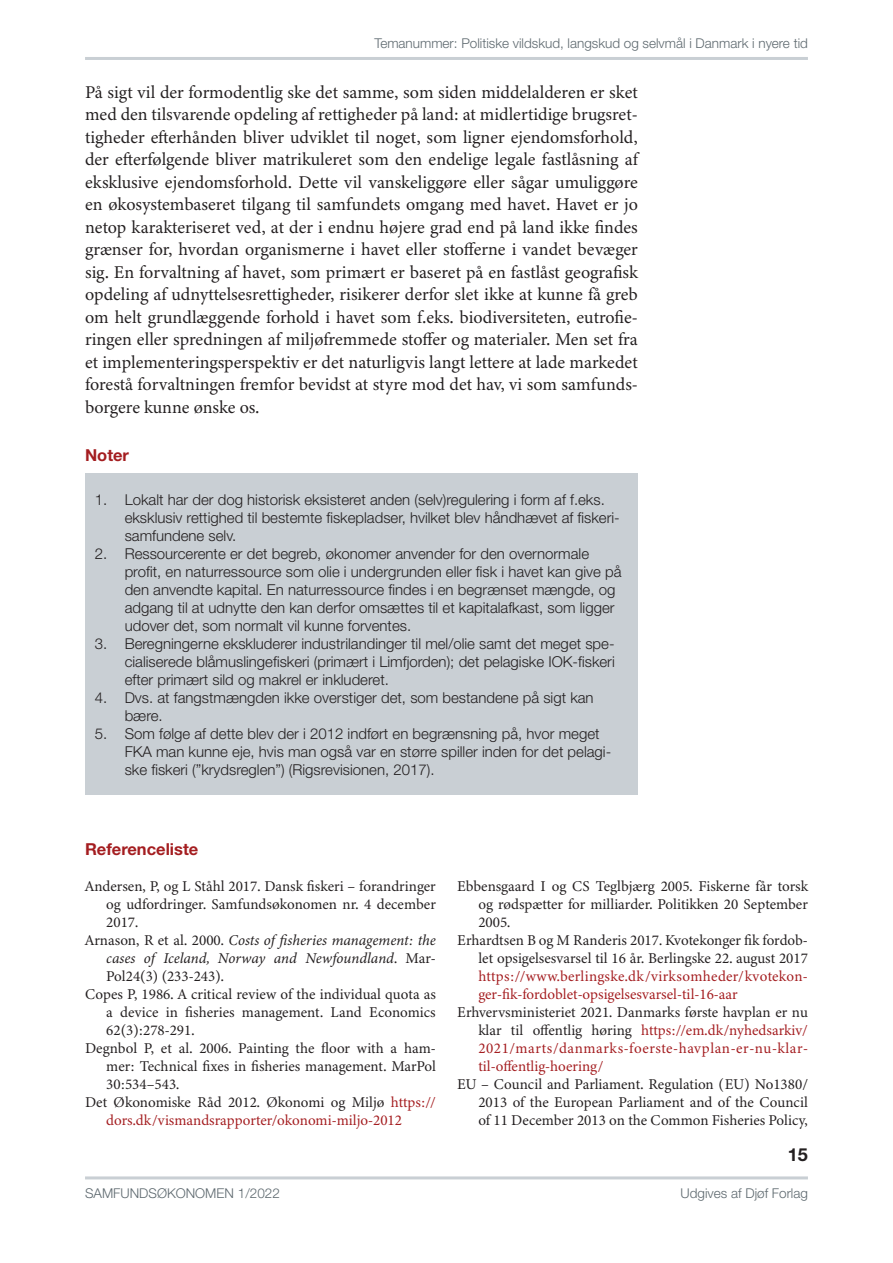
<style>
.page{position:relative;width:893px;height:1263px;background:#fff}
.page>*{position:absolute;margin:0;border:0;box-sizing:border-box;transform-origin:0 0}
.t1{font:18px/22.5px "Minion 3";color:#231f20;text-align:justify}
.t2{font:700 18px "Helvetica Neue LT Std";color:#231f20}
.t3{font:700 16.5px "Helvetica Neue LT Std";color:#a41d20}
.t4{font:300 15px/18px "Helvetica Neue LT Std";color:#231f20}
.t5{font:15px/18px "Minion 3";color:#231f20;text-align:justify}
.t6{font:15px/18px "Minion 3";letter-spacing:.005em;color:#a41d20}
.t7{font:italic 15px "Minion 3";color:#231f20}
.t8{font:300 13.5px "Helvetica Neue LT Std";color:#5e696f}
.s1{font-style:normal}
.s2{color:#a41d20}
.s3{color:#231f20}
</style>
<div class="page">
<hr style="left:85px;top:1176px;width:723px;height:3px;background:#c9cfd4">
<hr style="left:85px;top:57px;width:723px;height:3px;background:#c9cfd4">
<div style="left:85px;top:473px;width:553px;height:322px;background:#c9cfd4"></div>
<p class="t8" style="left:374px;top:35px;width:435px">Temanummer: Politiske vildskud, langskud og selvmål i Danmark i nyere tid</p>
<p class="t1" style="left:85px;top:81px;width:554px">På sigt vil der formodentlig ske det samme, som siden middelalderen er sket med den tilsvarende opdeling af rettigheder på land: at midlertidige brugsret&shy;tigheder efterhånden bliver udviklet til noget, som ligner ejendomsforhold, der efterfølgende bliver matrikuleret som den endelige legale fastlåsning af eksklusive ejendomsforhold. Dette vil vanskeliggøre eller sågar umuliggøre en økosystembaseret tilgang til samfundets omgang med havet. Havet er jo netop karakteriseret ved, at der i endnu højere grad end på land ikke findes grænser for, hvordan organismerne i havet eller stofferne i vandet bevæger sig. En forvaltning af havet, som primært er baseret på en fastlåst geografisk opdeling af udnyttelsesrettigheder, risikerer derfor slet ikke at kunne få greb om helt grundlæggende forhold i havet som f.eks. biodiversiteten, eutrofie&shy;ringen eller spredningen af miljøfremmede stoffer og materialer. Men set fra et implementeringsperspektiv er det naturligvis langt lettere at lade markedet forestå forvaltningen fremfor bevidst at styre mod det hav, vi som samfunds&shy;borgere kunne ønske os.</p>
<p class="t3" style="left:85px;top:445px;width:46px">Noter</p>
<p class="t4" style="left:125px;top:490px;width:497px;text-indent:-30px">1. Lokalt har der dog historisk eksisteret anden (selv)regulering i form af f.eks. eksklusiv rettighed til bestemte fiskepladser, hvilket blev håndhævet af fiskeri&shy;samfundene selv.</p>
<p class="t4" style="left:125px;top:544px;width:498px;text-indent:-30px">2. Ressourcerente er det begreb, økonomer anvender for den overnormale profit, en naturressource som olie i undergrunden eller fisk i havet kan give på den anvendte kapital. En naturressource findes i en begrænset mængde, og adgang til at udnytte den kan derfor omsættes til et kapitalafkast, som ligger udover det, som normalt vil kunne forventes.</p>
<p class="t4" style="left:125px;top:634px;width:492px;text-align:justify;text-indent:-30px">3. Beregningerne ekskluderer industrilandinger til mel/olie samt det meget spe&shy;cialiserede blåmuslingefiskeri (primært i Limfjorden); det pelagiske IOK-fiskeri efter primært sild og makrel er inkluderet.</p>
<p class="t4" style="left:125px;top:688px;width:470px;text-indent:-30px">4. Dvs. at fangstmængden ikke overstiger det, som bestandene på sigt kan bære.</p>
<p class="t4" style="left:125px;top:724px;width:488px;text-indent:-30px">5. Som følge af dette blev der i 2012 indført en begrænsning på, hvor meget<br>FKA man kunne eje, hvis man også var en større spiller inden for det pelagi&shy;ske fiskeri (”krydsreglen”) (Rigsrevisionen, 2017).</p>
<p class="t3" style="left:85px;top:839px;width:115px">Referenceliste</p>
<p class="t5" style="left:85px;top:877px;width:352px">Andersen, P, og L Ståhl 2017. Dansk fiskeri – forandringer</p>
<p class="t5" style="left:106px;top:895px;width:331px">og udfordringer. Samfundsøkonomen nr. 4 december</p>
<p class="t5" style="left:106px;top:913px;width:34px">2017.</p>
<p class="t7" style="left:85px;top:930px;width:352px"><span class="s1">Arnason, R et al. 2000.</span> Costs of fisheries management: the</p>
<p class="t7" style="left:106px;top:948px;width:331px">cases of Iceland, Norway and Newfoundland<span class="s1">. Mar-</span></p>
<p class="t5" style="left:106px;top:967px;width:119px">Pol24(3) (233-243).</p>
<p class="t5" style="left:85px;top:985px;width:352px">Copes P, 1986. A critical review of the individual quota as</p>
<p class="t5" style="left:106px;top:1003px;width:331px">a device in fisheries management. Land Economics</p>
<p class="t5" style="left:106px;top:1021px;width:90px">62(3):278-291.</p>
<p class="t5" style="left:85px;top:1039px;width:352px">Degnbol P, et al. 2006. Painting the floor with a ham-</p>
<p class="t5" style="left:106px;top:1057px;width:331px">mer: Technical fixes in fisheries management. MarPol</p>
<p class="t5" style="left:106px;top:1075px;width:75px">30:534–543.</p>
<p class="t5" style="left:85px;top:1093px;width:352px">Det Økonomiske Råd 2012. Økonomi og Miljø <span class="s2">https://</span></p>
<p class="t6" style="left:106px;top:1111px;width:297px">dors.dk/vismandsrapporter/okonomi-miljo-2012</p>
<p class="t5" style="left:457px;top:877px;width:352px">Ebbensgaard I og CS Teglbjærg 2005. Fiskerne får torsk</p>
<p class="t5" style="left:478px;top:895px;width:331px">og rødspætter for milliarder. Politikken 20 September</p>
<p class="t5" style="left:478px;top:913px;width:34px">2005.</p>
<p class="t5" style="left:457px;top:931px;width:352px">Erhardtsen B og M Randeris 2017. Kvotekonger fik fordob-</p>
<p class="t5" style="left:478px;top:949px;width:331px">let opsigelsesvarsel til 16 år. Berlingske 22. august 2017</p>
<p class="t6" style="left:478px;top:967px;width:331px">https://www.berlingske.dk/virksomheder/kvotekon&shy;ger-fik-fordoblet-opsigelsesvarsel-til-16-aar</p>
<p class="t6" style="left:478px;top:1003px;width:331px;text-align:justify;text-indent:-21px"><span class="s3">Erhvervsministeriet 2021. Danmarks første havplan er nu klar til offentlig høring</span> https://em.dk/nyhedsarkiv/ 2021/marts/danmarks-foerste-havplan-er-nu-klar&shy;til-offentlig-hoering/</p>
<p class="t5" style="left:478px;top:1075px;width:331px;text-indent:-21px">EU – Council and Parliament. Regulation (EU) No1380/ 2013 of the European Parliament and of the Council of 11 December 2013 on the Common Fisheries Policy,</p>
<p class="t2" style="left:788px;top:1143px;width:22px">15</p>
<p class="t8" style="left:85px;top:1185px;width:196px">SAMFUNDSØKONOMEN 1/2022</p>
<p class="t8" style="left:681px;top:1185px;width:129px">Udgives af Djøf Forlag</p>
</div>
